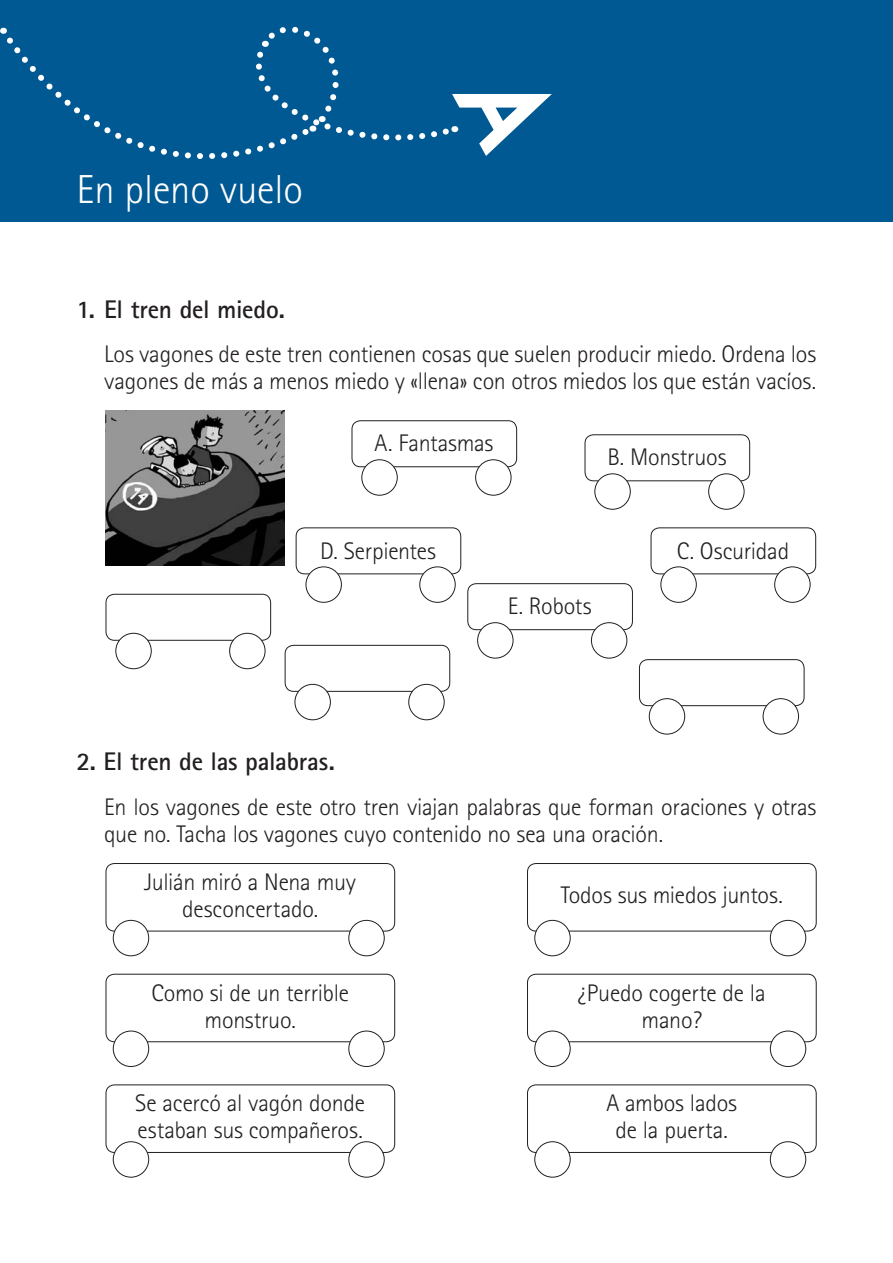
<style>
.page{position:relative;width:893px;height:1263px;background:#fff}
.page>*{position:absolute;margin:0;border:0;box-sizing:border-box;transform-origin:0 0}
.t1{font:300 40.5px "Rotis Sans Serif";color:#fff}
.t2{font:700 25.5px "Rotis Sans Serif";letter-spacing:-.01em;color:#231f20}
.t3{font:300 24px/27px "Rotis Sans Serif";letter-spacing:-.01em;color:#231f20;text-align:center}
</style>
<div class="page">
<div style="left:0;top:0;width:893px;height:221px;background:#005992"></div>
<svg style="left:2px;top:32px;width:238px;height:127px"></svg>
<svg style="left:245px;top:26px;width:307px;height:130px"></svg>
<img style="left:105px;top:410px;width:179px;height:155px">
<div style="left:352px;top:420px;width:165px;height:47px;border:1px solid #231f20;border-radius:9px"></div>
<div style="left:362px;top:460px;width:35px;height:35px;background:#fff;border-radius:50%"></div>
<div style="left:362px;top:459px;width:35px;height:36px;border:1px solid #231f20;border-radius:50%"></div>
<div style="left:476px;top:460px;width:35px;height:35px;background:#fff;border-radius:50%"></div>
<div style="left:475px;top:459px;width:36px;height:36px;border:1px solid #231f20;border-radius:50%"></div>
<div style="left:296px;top:528px;width:165px;height:46px;border:1px solid #231f20;border-radius:9px"></div>
<div style="left:306px;top:567px;width:35px;height:35px;background:#fff;border-radius:50%"></div>
<div style="left:306px;top:567px;width:36px;height:35px;border:1px solid #231f20;border-radius:50%"></div>
<div style="left:420px;top:567px;width:35px;height:35px;background:#fff;border-radius:50%"></div>
<div style="left:420px;top:567px;width:35px;height:35px;border:1px solid #231f20;border-radius:50%"></div>
<div style="left:468px;top:583px;width:165px;height:47px;border:1px solid #231f20;border-radius:9px"></div>
<div style="left:478px;top:623px;width:35px;height:35px;background:#fff;border-radius:50%"></div>
<div style="left:477px;top:622px;width:36px;height:36px;border:1px solid #231f20;border-radius:50%"></div>
<div style="left:591px;top:623px;width:36px;height:35px;background:#fff;border-radius:50%"></div>
<div style="left:591px;top:622px;width:36px;height:36px;border:1px solid #231f20;border-radius:50%"></div>
<div style="left:651px;top:528px;width:165px;height:46px;border:1px solid #231f20;border-radius:9px"></div>
<div style="left:661px;top:567px;width:35px;height:35px;background:#fff;border-radius:50%"></div>
<div style="left:661px;top:567px;width:35px;height:35px;border:1px solid #231f20;border-radius:50%"></div>
<div style="left:775px;top:567px;width:35px;height:35px;background:#fff;border-radius:50%"></div>
<div style="left:774px;top:567px;width:36px;height:35px;border:1px solid #231f20;border-radius:50%"></div>
<div style="left:106px;top:594px;width:165px;height:46px;border:1px solid #231f20;border-radius:9px"></div>
<div style="left:116px;top:633px;width:35px;height:36px;background:#fff;border-radius:50%"></div>
<div style="left:116px;top:633px;width:35px;height:36px;border:1px solid #231f20;border-radius:50%"></div>
<div style="left:230px;top:633px;width:35px;height:36px;background:#fff;border-radius:50%"></div>
<div style="left:229px;top:633px;width:36px;height:36px;border:1px solid #231f20;border-radius:50%"></div>
<div style="left:106px;top:863px;width:289px;height:68px;border:1px solid #231f20;border-radius:9px"></div>
<div style="left:113px;top:920px;width:36px;height:36px;background:#fff;border-radius:50%"></div>
<div style="left:113px;top:920px;width:36px;height:36px;border:1px solid #231f20;border-radius:50%"></div>
<div style="left:349px;top:920px;width:35px;height:36px;background:#fff;border-radius:50%"></div>
<div style="left:349px;top:920px;width:35px;height:36px;border:1px solid #231f20;border-radius:50%"></div>
<div style="left:527px;top:863px;width:289px;height:68px;border:1px solid #231f20;border-radius:9px"></div>
<div style="left:535px;top:920px;width:35px;height:36px;background:#fff;border-radius:50%"></div>
<div style="left:535px;top:920px;width:35px;height:36px;border:1px solid #231f20;border-radius:50%"></div>
<div style="left:770px;top:920px;width:36px;height:36px;background:#fff;border-radius:50%"></div>
<div style="left:770px;top:920px;width:36px;height:36px;border:1px solid #231f20;border-radius:50%"></div>
<div style="left:106px;top:974px;width:289px;height:68px;border:1px solid #231f20;border-radius:9px"></div>
<div style="left:113px;top:1031px;width:36px;height:35px;background:#fff;border-radius:50%"></div>
<div style="left:113px;top:1031px;width:36px;height:36px;border:1px solid #231f20;border-radius:50%"></div>
<div style="left:349px;top:1031px;width:35px;height:35px;background:#fff;border-radius:50%"></div>
<div style="left:349px;top:1031px;width:35px;height:36px;border:1px solid #231f20;border-radius:50%"></div>
<div style="left:527px;top:974px;width:289px;height:68px;border:1px solid #231f20;border-radius:9px"></div>
<div style="left:535px;top:1031px;width:35px;height:35px;background:#fff;border-radius:50%"></div>
<div style="left:535px;top:1031px;width:35px;height:36px;border:1px solid #231f20;border-radius:50%"></div>
<div style="left:770px;top:1031px;width:36px;height:35px;background:#fff;border-radius:50%"></div>
<div style="left:770px;top:1031px;width:36px;height:36px;border:1px solid #231f20;border-radius:50%"></div>
<div style="left:106px;top:1085px;width:289px;height:68px;border:1px solid #231f20;border-radius:9px"></div>
<div style="left:113px;top:1142px;width:36px;height:35px;background:#fff;border-radius:50%"></div>
<div style="left:113px;top:1141px;width:36px;height:36px;border:1px solid #231f20;border-radius:50%"></div>
<div style="left:349px;top:1142px;width:35px;height:35px;background:#fff;border-radius:50%"></div>
<div style="left:349px;top:1141px;width:35px;height:36px;border:1px solid #231f20;border-radius:50%"></div>
<div style="left:527px;top:1085px;width:289px;height:68px;border:1px solid #231f20;border-radius:9px"></div>
<div style="left:535px;top:1142px;width:35px;height:35px;background:#fff;border-radius:50%"></div>
<div style="left:535px;top:1141px;width:35px;height:36px;border:1px solid #231f20;border-radius:50%"></div>
<div style="left:770px;top:1142px;width:36px;height:35px;background:#fff;border-radius:50%"></div>
<div style="left:770px;top:1141px;width:36px;height:36px;border:1px solid #231f20;border-radius:50%"></div>
<div style="left:285px;top:645px;width:165px;height:46px;border:1px solid #231f20;border-radius:9px"></div>
<div style="left:295px;top:684px;width:35px;height:36px;background:#fff;border-radius:50%"></div>
<div style="left:295px;top:684px;width:36px;height:36px;border:1px solid #231f20;border-radius:50%"></div>
<div style="left:409px;top:684px;width:35px;height:36px;background:#fff;border-radius:50%"></div>
<div style="left:408px;top:684px;width:36px;height:36px;border:1px solid #231f20;border-radius:50%"></div>
<div style="left:639px;top:659px;width:165px;height:47px;border:1px solid #231f20;border-radius:9px"></div>
<div style="left:649px;top:699px;width:36px;height:35px;background:#fff;border-radius:50%"></div>
<div style="left:649px;top:698px;width:36px;height:36px;border:1px solid #231f20;border-radius:50%"></div>
<div style="left:763px;top:699px;width:35px;height:35px;background:#fff;border-radius:50%"></div>
<div style="left:763px;top:698px;width:36px;height:36px;border:1px solid #231f20;border-radius:50%"></div>
<div style="left:585px;top:435px;width:165px;height:46px;border:1px solid #231f20;border-radius:9px"></div>
<div style="left:595px;top:474px;width:35px;height:35px;background:#fff;border-radius:50%"></div>
<div style="left:595px;top:474px;width:35px;height:35px;border:1px solid #231f20;border-radius:50%"></div>
<div style="left:709px;top:474px;width:35px;height:35px;background:#fff;border-radius:50%"></div>
<div style="left:708px;top:474px;width:36px;height:35px;border:1px solid #231f20;border-radius:50%"></div>
<h1 class="t1" style="left:77px;top:166px;width:228px">En pleno vuelo</h1>
<p class="t2" style="left:77px;top:293px;width:210px">1. El tren del miedo.</p>
<p class="t3" style="left:104px;top:340px;width:714px;text-align:left">Los vagones de este tren contienen cosas que suelen producir miedo. Ordena los vagones de más a menos miedo y «llena» con otros miedos los que están vacíos.</p>
<p class="t3" style="left:374px;top:430px;width:120px">A. Fantasmas</p>
<p class="t3" style="left:607px;top:444px;width:121px">B. Monstruos</p>
<p class="t3" style="left:320px;top:537px;width:117px">D. Serpientes</p>
<p class="t3" style="left:508px;top:593px;width:85px">E. Robots</p>
<p class="t3" style="left:677px;top:537px;width:114px">C. Oscuridad</p>
<p class="t2" style="left:77px;top:746px;width:260px">2. El tren de las palabras.</p>
<p class="t3" style="left:104px;top:793px;width:714px;text-align:left">En los vagones de este otro tren viajan palabras que forman oraciones y otras que no. Tacha los vagones cuyo contenido no sea una oración.</p>
<p class="t3" style="left:144px;top:868px;width:213px">Julián miró a Nena muy desconcertado.</p>
<p class="t3" style="left:561px;top:882px;width:224px">Todos sus miedos juntos.</p>
<p class="t3" style="left:151px;top:979px;width:199px">Como si de un terrible monstruo.</p>
<p class="t3" style="left:578px;top:979px;width:189px">¿Puedo cogerte de la mano?</p>
<p class="t3" style="left:135px;top:1090px;width:231px;text-align:left">Se acercó al vagón donde estaban sus compañeros.</p>
<p class="t3" style="left:606px;top:1090px;width:132px">A ambos lados de la puerta.</p>
</div>
